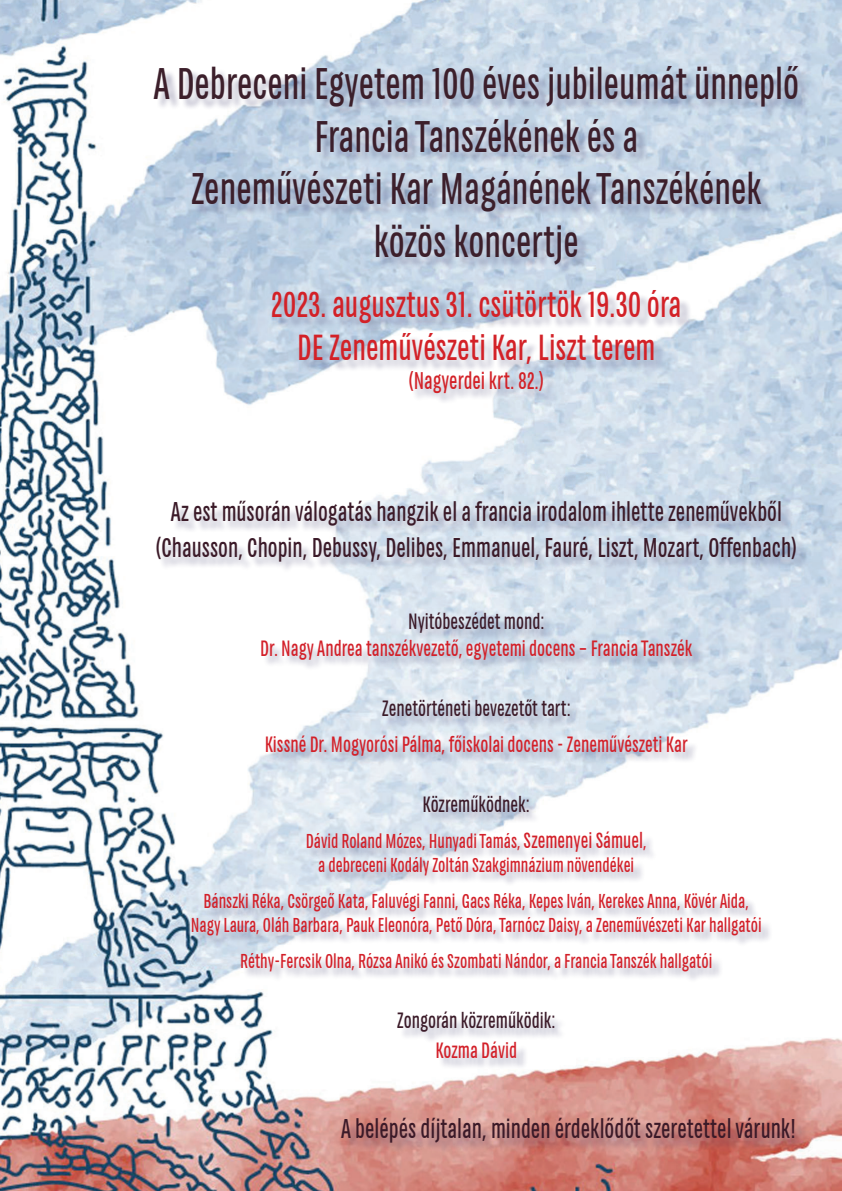
<style>
.page{position:relative;width:842px;height:1191px;background:#fff}
.page>*{position:absolute;margin:0;border:0;box-sizing:border-box;transform-origin:0 0}
.t1{font:44px/52.8px "Chartwell Bars";color:#3c1f2b;text-align:center}
.t2{font:36px/43px "Chartwell Bars";color:#d32127;text-align:center}
.t3{font:27px/36px "Chartwell Bars";color:#3b1a28;text-align:center}
.t4{font:24px "Chartwell Bars";color:#d32127}
.t5{font:22px "Chartwell Bars";color:#d32029}
.t6{font:22px "Chartwell Bars";color:#3b1a28}
.t7{font:20px/24px "Chartwell Bars";color:#d32029;text-align:center}
.s1{font-size:22px}
</style>
<div class="page">
<img style="left:0;top:0;width:842px;height:1191px">
<div style="left:156px;top:68px;width:654px;height:1087px;background:#15124b;opacity:.3"></div>
<h1 class="t1" style="left:153px;top:56px;width:647px">A Debreceni Egyetem 100 éves jubileumát ünneplő Francia Tanszékének és a<br>Zeneművészeti Kar Magánének Tanszékének közös koncertje</h1>
<h2 class="t2" style="left:271px;top:285px;width:412px">2023. augusztus 31. csütörtök 19.30 óra<br>DE Zeneművészeti Kar, Liszt terem</h2>
<p class="t4" style="left:408px;top:371px;width:138px">(Nagyerdei krt. 82.)</p>
<h3 class="t3" style="left:155px;top:493px;width:644px">Az est műsorán válogatás hangzik el a francia irodalom ihlette zeneművekből (Chausson, Chopin, Debussy, Delibes, Emmanuel, Fauré, Liszt, Mozart, Offenbach)</h3>
<p class="t6" style="left:408px;top:612px;width:138px">Nyitóbeszédet mond:</p>
<p class="t5" style="left:260px;top:634px;width:434px">Dr. Nagy Andrea tanszékvezető, egyetemi docens – Francia Tanszék</p>
<p class="t6" style="left:382px;top:694px;width:190px">Zenetörténeti bevezetőt tart:</p>
<p class="t5" style="left:265px;top:730px;width:425px">Kissné Dr. Mogyorósi Pálma, főiskolai docens - Zeneművészeti Kar</p>
<p class="t6" style="left:423px;top:790px;width:109px">Közreműködnek:</p>
<p class="t7" style="left:306px;top:828px;width:342px">Dávid Roland Mózes, Hunyadi Tamás, <span class="s1">Szemenyei Sámuel</span>, a debreceni Kodály Zoltán Szakgimnázium növendékei</p>
<p class="t7" style="left:191px;top:888px;width:572px">Bánszki Réka, Csörgeő Kata, Faluvégi Fanni, Gacs Réka, Kepes Iván, Kerekes Anna, Kövér Aida,<br>Nagy Laura, Oláh Barbara, Pauk Eleonóra, Pető Dóra, Tarnócz Daisy, a Zeneművészeti Kar hallgatói</p>
<p class="t7" style="left:240px;top:948px;width:474px">Réthy-Fercsik Olna, Rózsa Anikó és Szombati Nándor, a Francia Tanszék hallgatói</p>
<p class="t6" style="left:397px;top:1006px;width:160px">Zongorán közreműködik:</p>
<p class="t5" style="left:435px;top:1036px;width:83px">Kozma Dávid</p>
<h3 class="t3" style="left:341px;top:1110px;width:456px">A belépés díjtalan, minden érdeklődőt szeretettel várunk!</h3>
</div>
